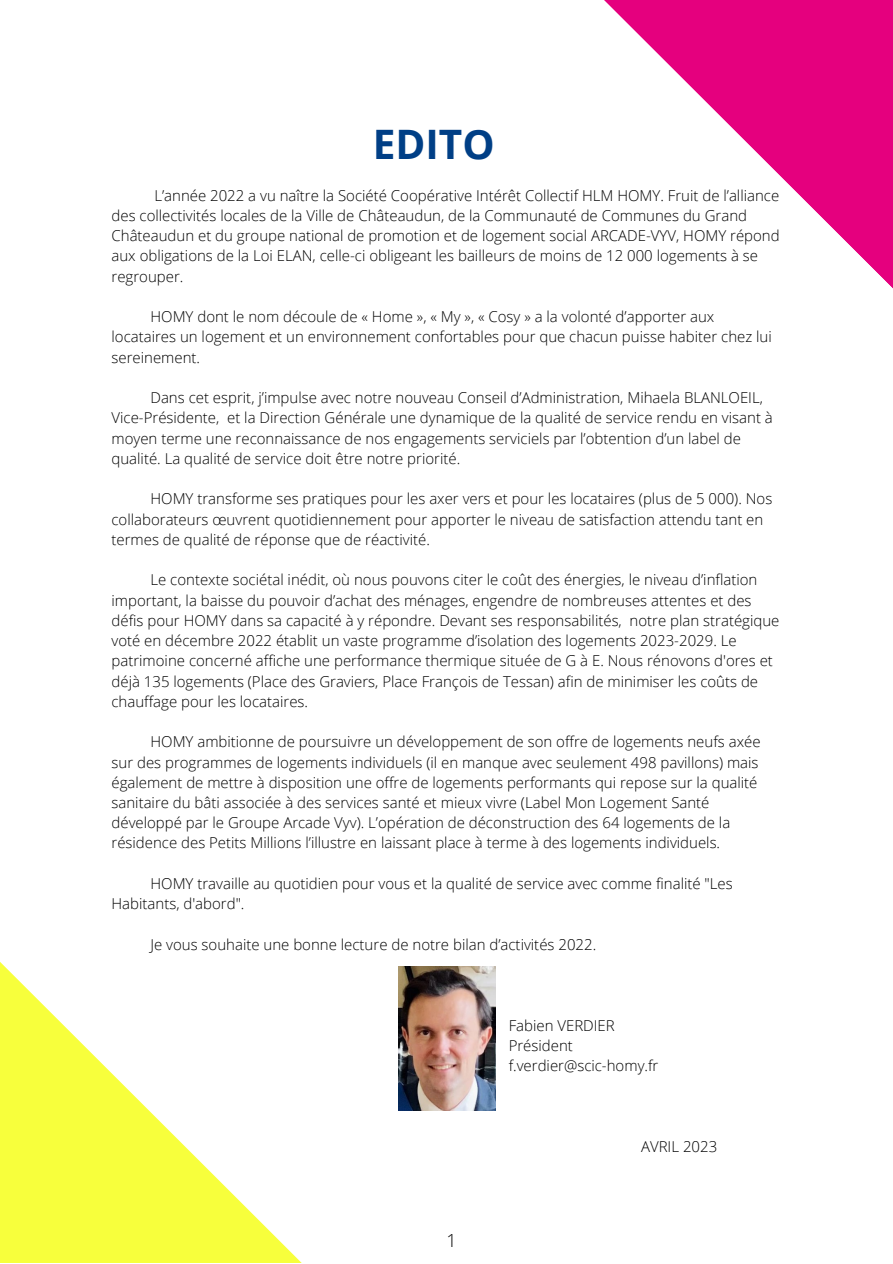
<style>
.page{position:relative;width:893px;height:1264px;background:#fff}
.page>*{position:absolute;margin:0;border:0;box-sizing:border-box;transform-origin:0 0}
.t1{font:700 40.65px "Open Sans";color:#003f86}
.t2{font:300 18px "Open Sans";color:#000}
.t3{font:300 15px/20.2px "Open Sans";color:#000}
</style>
<div class="page">
<svg style="left:0;top:962px;width:496px;height:300px"></svg>
<svg style="left:604px;top:0;width:288px;height:288px"></svg>
<img style="left:398px;top:966px;width:97px;height:144px">
<p class="t1" style="left:372px;top:115px;width:123px">EDITO</p>
<p class="t3" style="left:111px;top:185px;width:669px;text-indent:43px">L’année 2022 a vu naître la Société Coopérative Intérêt Collectif HLM HOMY. Fruit de l’alliance des collectivités locales de la Ville de Châteaudun, de la Communauté de Communes du Grand Châteaudun et du groupe national de promotion et de logement social ARCADE-VYV, HOMY répond aux obligations de la Loi ELAN, celle-ci obligeant les bailleurs de moins de 12 000 logements à se regrouper.</p>
<p class="t3" style="left:111px;top:306px;width:661px;text-indent:39px">HOMY dont le nom découle de « Home », « My », « Cosy » a la volonté d’apporter aux locataires un logement et un environnement confortables pour que chacun puisse habiter chez lui sereinement.</p>
<p class="t3" style="left:111px;top:387px;width:662px;text-indent:39px">Dans cet esprit, j’impulse avec notre nouveau Conseil d’Administration, Mihaela BLANLOEIL, Vice-Présidente, et la Direction Générale une dynamique de la qualité de service rendu en visant à moyen terme une reconnaissance de nos engagements serviciels par l’obtention d’un label de qualité. La qualité de service doit être notre priorité.</p>
<p class="t3" style="left:111px;top:488px;width:662px;text-indent:39px">HOMY transforme ses pratiques pour les axer vers et pour les locataires (plus de 5 000). Nos collaborateurs œuvrent quotidiennement pour apporter le niveau de satisfaction attendu tant en termes de qualité de réponse que de réactivité.</p>
<p class="t3" style="left:111px;top:569px;width:669px;text-indent:39px">Le contexte sociétal inédit, où nous pouvons citer le coût des énergies, le niveau d’inflation important, la baisse du pouvoir d’achat des ménages, engendre de nombreuses attentes et des défis pour HOMY dans sa capacité à y répondre. Devant ses responsabilités, notre plan stratégique voté en décembre 2022 établit un vaste programme d’isolation des logements 2023-2029. Le patrimoine concerné affiche une performance thermique située de G à E. Nous rénovons d'ores et déjà 135 logements (Place des Graviers, Place François de Tessan) afin de minimiser les coûts de chauffage pour les locataires.</p>
<p class="t3" style="left:111px;top:731px;width:650px;text-indent:39px">HOMY ambitionne de poursuivre un développement de son offre de logements neufs axée sur des programmes de logements individuels (il en manque avec seulement 498 pavillons) mais également de mettre à disposition une offre de logements performants qui repose sur la qualité sanitaire du bâti associée à des services santé et mieux vivre (Label Mon Logement Santé développé par le Groupe Arcade Vyv). L’opération de déconstruction des 64 logements de la résidence des Petits Millions l’illustre en laissant place à terme à des logements individuels.</p>
<p class="t3" style="left:111px;top:873px;width:622px;text-indent:39px">HOMY travaille au quotidien pour vous et la qualité de service avec comme finalité "Les<br>Habitants, d'abord".</p>
<p class="t3" style="left:150px;top:933px;width:447px">Je vous souhaite une bonne lecture de notre bilan d’activités 2022.</p>
<p class="t3" style="left:508px;top:1014px;width:108px">Fabien VERDIER</p>
<p class="t3" style="left:508px;top:1034px;width:66px">Président</p>
<p class="t3" style="left:508px;top:1055px;width:151px">f.verdier@scic-homy.fr</p>
<p class="t2" style="left:446px;top:1227px;width:12px">1</p>
<p class="t3" style="left:641px;top:1136px;width:78px">AVRIL 2023</p>
</div>
